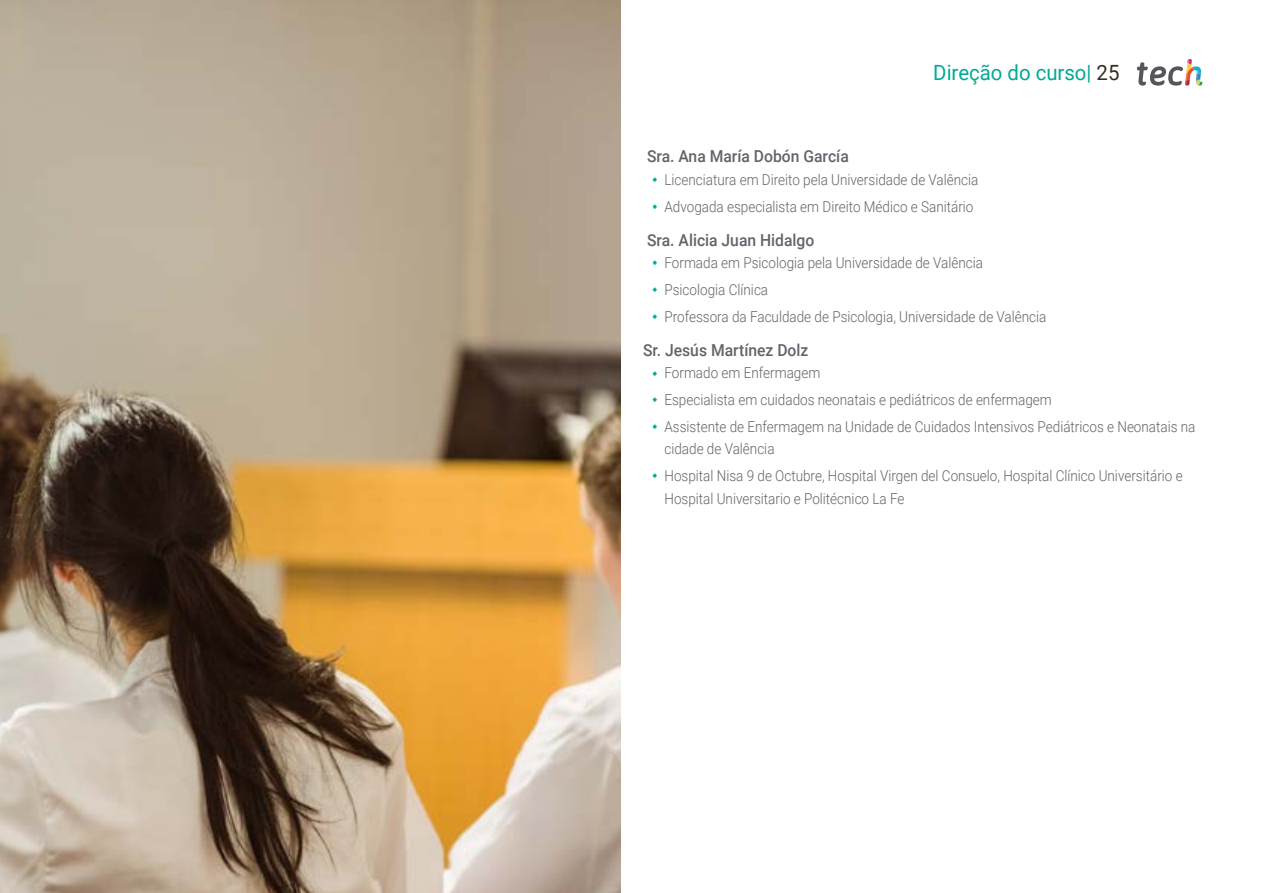
<style>
.page{position:relative;width:1263px;height:893px;background:#fff}
.page>*{position:absolute;margin:0;border:0;box-sizing:border-box;transform-origin:0 0}
.t1{font:21px "Roboto";color:#00a996}
.t2{font:500 16.5px "Roboto";color:#61646a;scale:.95 1}
.t3{font:300 15px/26.7px "Roboto";color:#61646a;scale:.9 1}
.s1{color:#312e20}
</style>
<div class="page">
<img style="left:0;top:0;width:621px;height:893px">
<svg style="left:1137px;top:59px;width:65px;height:27px"></svg>
<h1 class="t1" style="left:933px;top:57px;width:188px">Direção do curso| <span class="s1">25</span></h1>
<p class="t2" style="left:647px;top:145px;width:214px">Sra. Ana María Dobón García</p>
<p class="t3" style="left:664px;top:166px;width:350px">Licenciatura em Direito pela Universidade de Valência<br>Advogada especialista em Direito Médico e Sanitário</p>
<p class="t2" style="left:647px;top:228px;width:178px">Sra. Alicia Juan Hidalgo</p>
<p class="t3" style="left:664px;top:249px;width:426px">Formada em Psicologia pela Universidade de Valência<br>Psicologia Clínica<br>Professora da Faculdade de Psicologia, Universidade de Valência</p>
<p class="t2" style="left:643px;top:338px;width:175px">Sr. Jesús Martínez Dolz</p>
<p class="t3" style="left:664px;top:359px;width:592px">Formado em Enfermagem<br>Especialista em cuidados neonatais e pediátricos de enfermagem<br>Assistente de Enfermagem na Unidade de Cuidados Intensivos Pediátricos e Neonatais na</p>
<p class="t3" style="left:664px;top:435px;width:577px">cidade de Valência<br>Hospital Nisa 9 de Octubre, Hospital Virgen del Consuelo, Hospital Clínico Universitário e</p>
<p class="t3" style="left:664px;top:484px;width:268px">Hospital Universitario e Politécnico La Fe</p>
</div>
